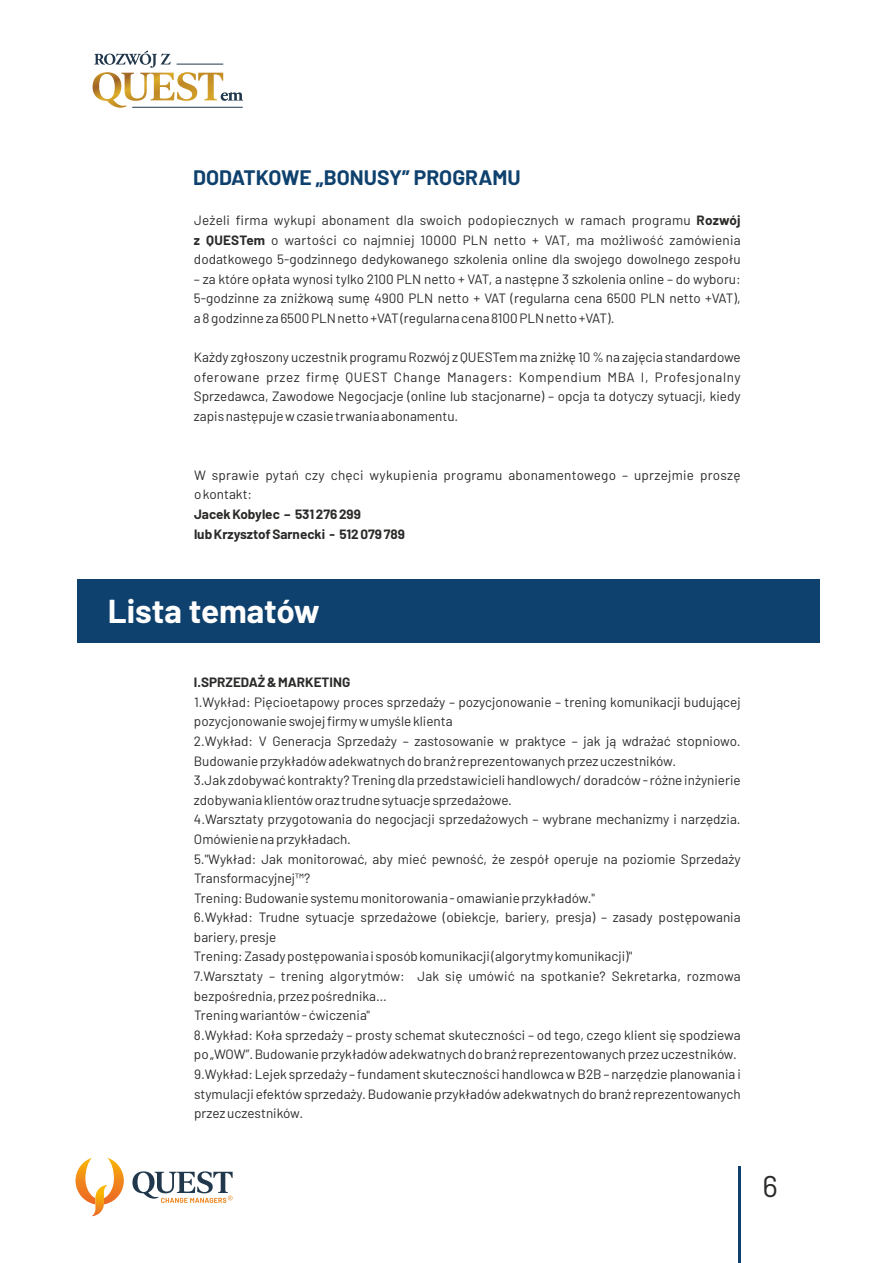
<style>
.page{position:relative;width:893px;height:1263px;background:#fff}
.page>*{position:absolute;margin:0;border:0;box-sizing:border-box;transform-origin:0 0}
.t1{font:700 33.15px "Barlow";color:#fefefe}
.t2{font:30px "Barlow";color:#2b2a29}
.t3{font:700 21px "Barlow";color:#0f416e}
.t4{font:13.5px/19.6px "Barlow";color:#2b2a29}
.t5{font:13.5px/19.6px "Barlow";letter-spacing:.02em;color:#2b2a29}
.t6{font:700 13.5px/19.6px "Barlow";color:#2b2a29}
.s1{font-weight:700}
</style>
<div class="page">
<svg style="left:76px;top:1158px;width:48px;height:58px"></svg>
<svg style="left:132px;top:1171px;width:101px;height:32px"></svg>
<hr style="left:739px;top:1166px;width:2px;height:97px;background:#0f416e">
<svg style="left:93px;top:51px;width:150px;height:57px"></svg>
<div style="left:77px;top:580px;width:743px;height:63px;background:#0f416e"></div>
<h3 class="t3" style="left:193px;top:164px;width:329px">DODATKOWE „BONUSY” PROGRAMU</h3>
<p class="t4" style="left:194px;top:210px;width:548px;text-align:justify">Jeżeli firma wykupi abonament dla swoich podopiecznych w ramach programu <span class="s1">Rozwój z QUESTem</span> o wartości co najmniej 10000 PLN netto + VAT, ma możliwość zamówienia dodatkowego 5-godzinnego dedykowanego szkolenia online dla swojego dowolnego zespołu</p>
<p class="t4" style="left:194px;top:269px;width:548px;text-align:justify">– za które opłata wynosi tylko 2100 PLN netto + VAT, a następne 3 szkolenia online – do wyboru:<br>5-godzinne za zniżkową sumę 4900 PLN netto + VAT (regularna cena 6500 PLN netto +VAT), a 8 godzinne za 6500 PLN netto +VAT (regularna cena 8100 PLN netto +VAT).</p>
<p class="t4" style="left:194px;top:347px;width:548px;text-align:justify">Każdy zgłoszony uczestnik programu Rozwój z QUESTem ma zniżkę 10 % na zajęcia standardowe oferowane przez firmę QUEST Change Managers: Kompendium MBA I, Profesjonalny Sprzedawca, Zawodowe Negocjacje (online lub stacjonarne) – opcja ta dotyczy sytuacji, kiedy zapis następuje w czasie trwania abonamentu.</p>
<p class="t5" style="left:194px;top:465px;width:548px">W sprawie pytań czy chęci wykupienia programu abonamentowego – uprzejmie proszę o kontakt:</p>
<p class="t6" style="left:194px;top:504px;width:212px">Jacek Kobylec – 531 276 299<br>lub Krzysztof Sarnecki - 512 079 789</p>
<h1 class="t1" style="left:108px;top:590px;width:214px">Lista tematów</h1>
<p class="t6" style="left:194px;top:672px;width:158px">I. SPRZEDAŻ &amp; MARKETING</p>
<p class="t4" style="left:194px;top:691px;width:548px">1. Wykład: Pięcioetapowy proces sprzedaży – pozycjonowanie – trening komunikacji budującej pozycjonowanie swojej firmy w umyśle klienta</p>
<p class="t4" style="left:194px;top:731px;width:548px">2. Wykład: V Generacja Sprzedaży – zastosowanie w praktyce – jak ją wdrażać stopniowo.<br>Budowanie przykładów adekwatnych do branż reprezentowanych przez uczestników.</p>
<p class="t4" style="left:194px;top:770px;width:548px">3. Jak zdobywać kontrakty? Trening dla przedstawicieli handlowych/ doradców - różne inżynierie zdobywania klientów oraz trudne sytuacje sprzedażowe.</p>
<p class="t4" style="left:194px;top:809px;width:548px">4. Warsztaty przygotowania do negocjacji sprzedażowych – wybrane mechanizmy i narzędzia.<br>Omówienie na przykładach.</p>
<p class="t4" style="left:194px;top:848px;width:548px">5. "Wykład: Jak monitorować, aby mieć pewność, że zespół operuje na poziomie Sprzedaży<br>Transformacyjnej™?<br>Trening: Budowanie systemu monitorowania - omawianie przykładów."</p>
<p class="t4" style="left:194px;top:907px;width:548px">6. Wykład: Trudne sytuacje sprzedażowe (obiekcje, bariery, presja) – zasady postępowania bariery, presje</p>
<p class="t4" style="left:194px;top:946px;width:440px">Trening: Zasady postępowania i sposób komunikacji (algorytmy komunikacji)"</p>
<p class="t4" style="left:194px;top:966px;width:548px">7. Warsztaty – trening algorytmów: Jak się umówić na spotkanie? Sekretarka, rozmowa bezpośrednia, przez pośrednika…</p>
<p class="t4" style="left:194px;top:1005px;width:178px">Trening wariantów - ćwiczenia"</p>
<p class="t4" style="left:194px;top:1024px;width:548px">8. Wykład: Koła sprzedaży – prosty schemat skuteczności – od tego, czego klient się spodziewa po „WOW”. Budowanie przykładów adekwatnych do branż reprezentowanych przez uczestników.</p>
<p class="t4" style="left:194px;top:1064px;width:548px;text-align:justify">9. Wykład: Lejek sprzedaży – fundament skuteczności handlowca w B2B – narzędzie planowania i stymulacji efektów sprzedaży. Budowanie przykładów adekwatnych do branż reprezentowanych przez uczestników.</p>
<h2 class="t2" style="left:762px;top:1167px;width:17px">6</h2>
</div>
